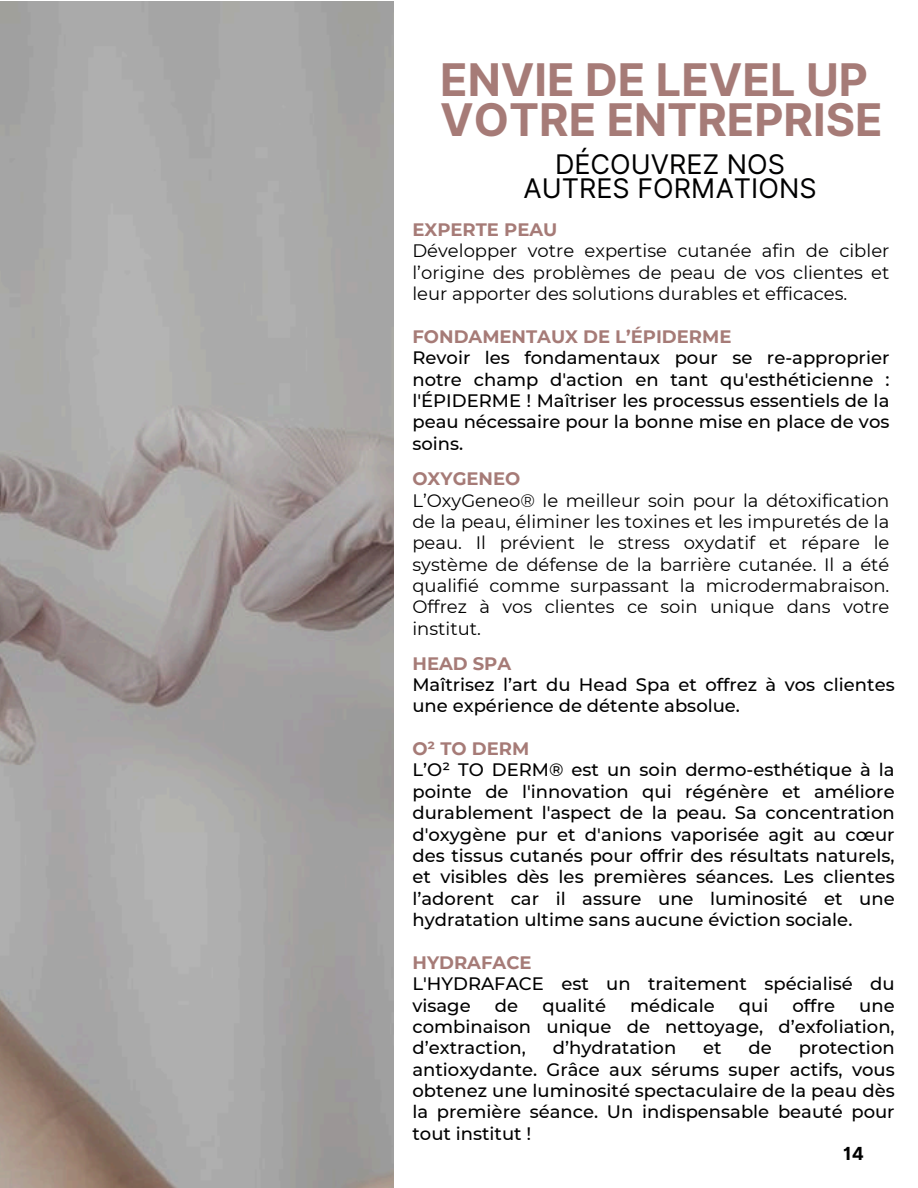
<style>
.page{position:relative;width:918px;height:1188px;background:#fff}
.page>*{position:absolute;margin:0;border:0;box-sizing:border-box;transform-origin:0 0}
.t1{font:700 45px/40.5px "Inter";color:#a67b77}
.t2{font:27px/23.7px "Inter";color:#000001;text-align:center}
.t3{font:500 18px/21.3px "Montserrat";color:#000;text-align:justify}
.t4{font:18px/21.3px "Montserrat";color:#000;text-align:justify}
.t5{font:700 18px "Montserrat";color:#a67b77}
.t6{font:700 18px "Inter";color:#000}
</style>
<div class="page">
<img style="left:0;top:1px;width:393px;height:1187px">
<h2 class="t1" style="left:440px;top:59px;width:444px">ENVIE DE LEVEL UP<br>VOTRE ENTREPRISE</h2>
<p class="t2" style="left:524px;top:152px;width:294px">DÉCOUVREZ NOS<br>AUTRES FORMATIONS</p>
<p class="t5" style="left:412px;top:219px;width:146px">EXPERTE PEAU</p>
<p class="t4" style="left:412px;top:240px;width:478px">Développer votre expertise cutanée afin de cibler l’origine des problèmes de peau de vos clientes et leur apporter des solutions durables et efficaces.</p>
<p class="t5" style="left:412px;top:325px;width:320px">FONDAMENTAUX DE L’ÉPIDERME</p>
<p class="t3" style="left:412px;top:347px;width:478px">Revoir les fondamentaux pour se re-approprier notre champ d'action en tant qu'esthéticienne : l'ÉPIDERME ! Maîtriser les processus essentiels de la peau nécessaire pour la bonne mise en place de vos soins.</p>
<p class="t5" style="left:412px;top:468px;width:109px">OXYGENEO</p>
<p class="t4" style="left:412px;top:490px;width:478px">L’OxyGeneo® le meilleur soin pour la détoxification de la peau, éliminer les toxines et les impuretés de la peau. Il prévient le stress oxydatif et répare le système de défense de la barrière cutanée. Il a été qualifié comme surpassant la microdermabraison.<br>Offrez à vos clientes ce soin unique dans votre institut.</p>
<p class="t5" style="left:412px;top:652px;width:100px">HEAD SPA</p>
<p class="t3" style="left:412px;top:674px;width:484px">Maîtrisez l’art du Head Spa et offrez à vos clientes une expérience de détente absolue.</p>
<p class="t5" style="left:412px;top:738px;width:118px">O² TO DERM</p>
<p class="t3" style="left:412px;top:759px;width:484px">L’O² TO DERM® est un soin dermo-esthétique à la pointe de l'innovation qui régénère et améliore durablement l'aspect de la peau. Sa concentration d'oxygène pur et d'anions vaporisée agit au cœur des tissus cutanés pour offrir des résultats naturels, et visibles dès les premières séances. Les clientes l’adorent car il assure une luminosité et une hydratation ultime sans aucune éviction sociale.</p>
<p class="t5" style="left:412px;top:951px;width:121px">HYDRAFACE</p>
<p class="t3" style="left:412px;top:973px;width:484px">L'HYDRAFACE est un traitement spécialisé du visage</p>
<p class="t3" style="left:495px;top:994px;width:25px">de</p>
<p class="t3" style="left:542px;top:994px;width:65px">qualité</p>
<p class="t3" style="left:630px;top:994px;width:86px">médicale</p>
<p class="t3" style="left:739px;top:994px;width:31px">qui</p>
<p class="t3" style="left:793px;top:994px;width:44px">offre</p>
<p class="t3" style="left:412px;top:994px;width:484px;text-indent:447px">une combinaison unique de nettoyage, d’exfoliation, d’extraction,</p>
<p class="t3" style="left:412px;top:1037px;width:484px;text-indent:386px">protection antioxydante. Grâce aux sérums super actifs, vous obtenez une luminosité spectaculaire de la peau dès la première séance. Un indispensable beauté pour tout institut !</p>
<p class="t3" style="left:553px;top:1037px;width:125px">d’hydratation</p>
<p class="t3" style="left:703px;top:1037px;width:20px">et</p>
<p class="t3" style="left:749px;top:1037px;width:25px">de</p>
<h1 class="t6" style="left:843px;top:1143px;width:22px">14</h1>
</div>
